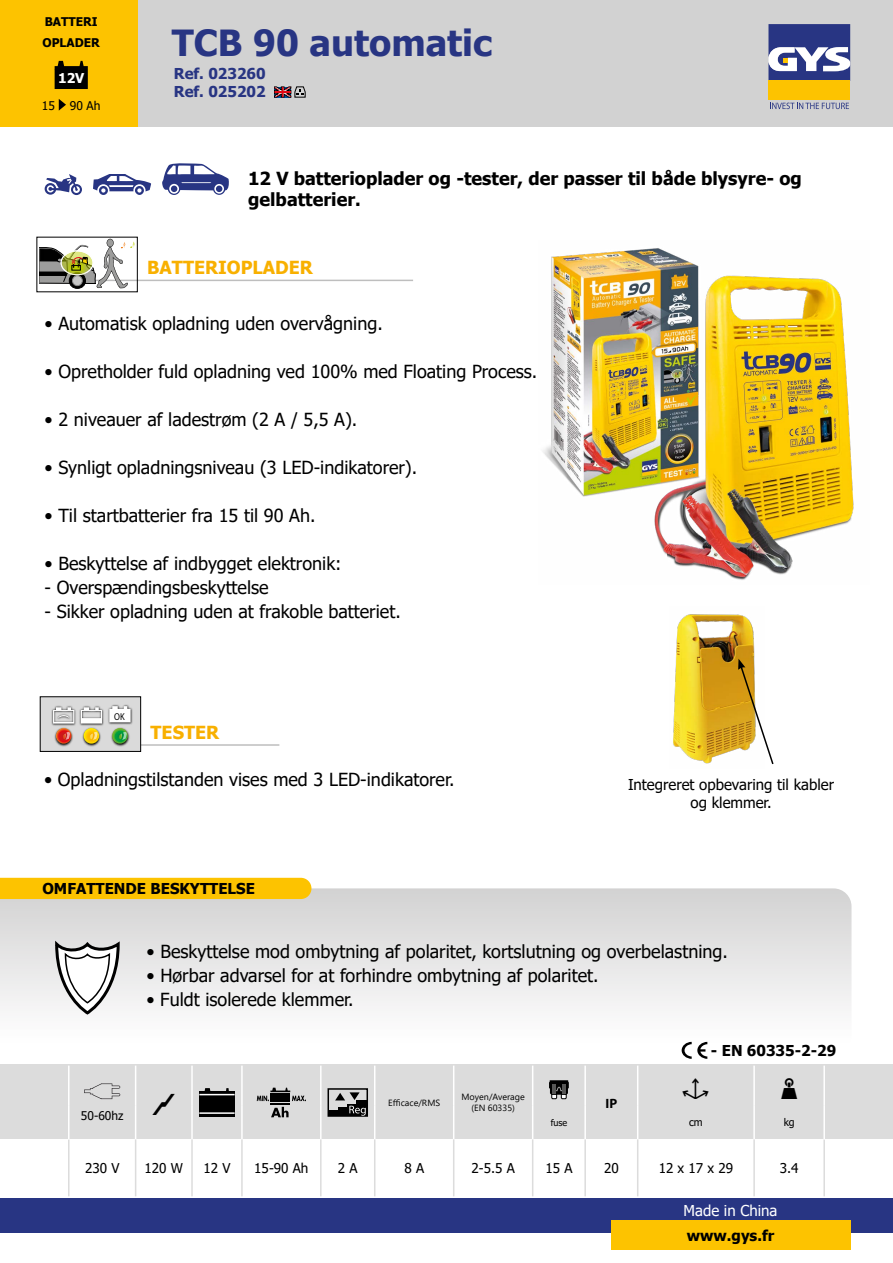
<style>
.page{position:relative;width:893px;height:1263px;background:#fff}
.page>*{position:absolute;margin:0;border:0;box-sizing:border-box;transform-origin:0 0}
.t1{font:700 36px "Tahoma";color:#283583}
.t2{font:18px "Tahoma";color:#000}
.t3{font:700 18px/21px "Tahoma";color:#000}
.t4{font:700 18px "Tahoma";color:#f8b000}
.t5{font:700 15px "Tahoma";color:#000}
.t6{font:15px/18px "Tahoma";color:#000;text-align:center}
.t7{font:700 15px/18px "Tahoma";color:#283583}
.t8{font:15px "Tahoma";color:#fff}
.t9{font:13.5px "Tahoma";color:#000}
.t10{font:700 13.5px "Tahoma";color:#fff}
.t11{font:700 13.5px "Myriad Pro";color:#000}
.t12{font:700 12px/21px "Tahoma";color:#000}
.t13{font:12px "Tahoma";color:#000}
.t14{font:10.5px "Tahoma";color:#000}
.t15{font:700 expanded 10.05px "Swiss 721 BT";color:#000;scale:.85 1}
.t16{font:9px/10.8px "Segoe UI";color:#000;text-align:center}
.t17{font:9px "Tahoma";color:#000}
</style>
<div class="page">
<svg style="left:0;top:888px;width:851px;height:164px"></svg>
<div style="left:0;top:878px;width:311px;height:21px;background:#fdc300"></div>
<svg style="left:54px;top:937px;width:67px;height:79px"></svg>
<div style="left:137px;top:0;width:756px;height:127px;background:#d2d2d2"></div>
<div style="left:0;top:1198px;width:893px;height:34px;background:#283583"></div>
<div style="left:768px;top:81px;width:82px;height:19px;background:#fdc300"></div>
<svg style="left:768px;top:24px;width:82px;height:57px;background:#676ea1"></svg>
<svg style="left:770px;top:103px;width:79px;height:6px"></svg>
<div style="left:0;top:0;width:137px;height:127px;background:#fdc300"></div>
<div style="left:611px;top:1220px;width:239px;height:30px;background:#fdc300"></div>
<img style="left:543px;top:248px;width:311px;height:332px">
<div style="left:0;top:1064px;width:893px;height:75px;background:#dcdcdc"></div>
<svg style="left:136px;top:1139px;width:503px;height:57px"></svg>
<hr style="left:135px;top:1065px;width:1px;height:40px;background:#fff">
<hr style="left:191px;top:1065px;width:2px;height:40px;background:#fff">
<hr style="left:241px;top:1065px;width:2px;height:40px;background:#fff">
<hr style="left:320px;top:1065px;width:2px;height:40px;background:#fff">
<hr style="left:374px;top:1065px;width:1px;height:40px;background:#fff">
<hr style="left:453px;top:1065px;width:1px;height:40px;background:#fff">
<hr style="left:532px;top:1065px;width:1px;height:40px;background:#fff">
<hr style="left:584px;top:1065px;width:2px;height:40px;background:#fff">
<hr style="left:637px;top:1065px;width:1px;height:40px;background:#fff">
<hr style="left:753px;top:1065px;width:2px;height:40px;background:#fff">
<hr style="left:135px;top:1105px;width:1px;height:34px;background:#fff">
<hr style="left:191px;top:1105px;width:2px;height:34px;background:#fff">
<hr style="left:241px;top:1105px;width:2px;height:34px;background:#fff">
<hr style="left:320px;top:1105px;width:2px;height:34px;background:#fff">
<hr style="left:374px;top:1105px;width:1px;height:34px;background:#fff">
<hr style="left:453px;top:1105px;width:1px;height:34px;background:#fff">
<hr style="left:532px;top:1105px;width:1px;height:34px;background:#fff">
<hr style="left:584px;top:1105px;width:2px;height:34px;background:#fff">
<hr style="left:637px;top:1105px;width:1px;height:34px;background:#fff">
<hr style="left:753px;top:1105px;width:2px;height:34px;background:#fff">
<hr style="left:68px;top:1139px;width:2px;height:57px;background:#dcdcdc">
<hr style="left:135px;top:1139px;width:1px;height:57px;background:#dcdcdc">
<hr style="left:191px;top:1139px;width:2px;height:57px;background:#dcdcdc">
<hr style="left:241px;top:1139px;width:2px;height:57px;background:#dcdcdc">
<hr style="left:320px;top:1139px;width:2px;height:57px;background:#dcdcdc">
<hr style="left:374px;top:1139px;width:1px;height:57px;background:#dcdcdc">
<hr style="left:453px;top:1139px;width:1px;height:57px;background:#dcdcdc">
<hr style="left:532px;top:1139px;width:1px;height:57px;background:#dcdcdc">
<hr style="left:584px;top:1139px;width:2px;height:57px;background:#dcdcdc">
<hr style="left:637px;top:1139px;width:1px;height:57px;background:#dcdcdc">
<hr style="left:753px;top:1139px;width:2px;height:57px;background:#dcdcdc">
<hr style="left:68px;top:1065px;width:2px;height:40px;background:#fff">
<hr style="left:68px;top:1105px;width:2px;height:34px;background:#fff">
<hr style="left:823px;top:1139px;width:2px;height:57px;background:#dcdcdc">
<hr style="left:823px;top:1065px;width:2px;height:40px;background:#fff">
<hr style="left:823px;top:1105px;width:2px;height:34px;background:#fff">
<svg style="left:84px;top:1083px;width:36px;height:16px"></svg>
<div style="left:199px;top:1091px;width:36px;height:26px;background:#000"></div>
<hr style="left:199px;top:1112px;width:36px;height:2px;background:#fff">
<hr style="left:199px;top:1094px;width:36px;height:1px;background:#fff">
<svg style="left:204px;top:1088px;width:7px;height:3px"></svg>
<svg style="left:271px;top:1107px;width:18px;height:10px"></svg>
<hr style="left:270px;top:1103px;width:20px;height:2px;background:#000">
<div style="left:270px;top:1093px;width:20px;height:9px;background:#000"></div>
<svg style="left:257px;top:1088px;width:49px;height:13px"></svg>
<div style="left:327px;top:1088px;width:41px;height:29px;border:2px solid #000"></div>
<div style="left:328px;top:1111px;width:10px;height:5px;background:#000"></div>
<div style="left:338px;top:1107px;width:10px;height:9px;background:#000"></div>
<svg style="left:348px;top:1104px;width:9px;height:11px"></svg>
<div style="left:357px;top:1100px;width:10px;height:16px;background:#000"></div>
<svg style="left:349px;top:1106px;width:17px;height:10px"></svg>
<svg style="left:335px;top:1092px;width:25px;height:8px"></svg>
<svg style="left:549px;top:1080px;width:19px;height:19px"></svg>
<img style="left:673px;top:614px;width:82px;height:150px">
<svg style="left:738px;top:659px;width:36px;height:106px"></svg>
<svg style="left:45px;top:174px;width:37px;height:21px"></svg>
<svg style="left:162px;top:163px;width:67px;height:32px"></svg>
<svg style="left:93px;top:174px;width:58px;height:21px"></svg>
<svg style="left:682px;top:1042px;width:25px;height:17px"></svg>
<svg style="left:55px;top:61px;width:33px;height:28px"></svg>
<svg style="left:59px;top:99px;width:7px;height:12px"></svg>
<svg style="left:274px;top:86px;width:32px;height:12px"></svg>
<hr style="left:45px;top:280px;width:368px;height:1px;background:#bebebe">
<hr style="left:45px;top:744px;width:234px;height:2px;background:#bebebe">
<div style="left:40px;top:697px;width:101px;height:54px;background:#dadada"></div>
<div style="left:40px;top:696px;width:101px;height:56px;border:1px solid #000"></div>
<img style="left:51px;top:704px;width:82px;height:43px">
<svg style="left:53px;top:707px;width:21px;height:17px"></svg>
<svg style="left:81px;top:707px;width:21px;height:17px"></svg>
<svg style="left:109px;top:706px;width:22px;height:16px"></svg>
<svg style="left:84px;top:728px;width:15px;height:16px"></svg>
<svg style="left:89px;top:732px;width:8px;height:8px"></svg>
<svg style="left:56px;top:728px;width:16px;height:16px"></svg>
<svg style="left:62px;top:732px;width:8px;height:8px"></svg>
<svg style="left:112px;top:728px;width:16px;height:16px"></svg>
<svg style="left:119px;top:732px;width:8px;height:8px"></svg>
<img style="left:44px;top:288px;width:64px;height:5px">
<svg style="left:40px;top:239px;width:95px;height:49px"></svg>
<p class="t12" style="left:43px;top:12px;width:59px">BATTERI<br>OPLADER</p>
<p class="t10" style="left:58px;top:69px;width:28px">12V</p>
<p class="t13" style="left:42px;top:98px;width:60px">15 90 Ah</p>
<h1 class="t1" style="left:172px;top:18px;width:322px">TCB 90 automatic</h1>
<p class="t7" style="left:174px;top:66px;width:93px">Ref. 023260<br>Ref. 025202</p>
<p class="t3" style="left:248px;top:168px;width:555px">12 V batterioplader og -tester, der passer til både blysyre- og gelbatterier.</p>
<p class="t4" style="left:147px;top:255px;width:167px">BATTERIOPLADER</p>
<p class="t2" style="left:45px;top:311px;width:340px">• Automatisk opladning uden overvågning.</p>
<p class="t2" style="left:45px;top:359px;width:494px">• Opretholder fuld opladning ved 100% med Floating Process.</p>
<p class="t2" style="left:45px;top:407px;width:314px">• 2 niveauer af ladestrøm (2 A / 5,5 A).</p>
<p class="t2" style="left:45px;top:455px;width:374px">• Synligt opladningsniveau (3 LED-indikatorer).</p>
<p class="t2" style="left:45px;top:503px;width:272px">• Til startbatterier fra 15 til 90 Ah.</p>
<p class="t2" style="left:45px;top:551px;width:298px">• Beskyttelse af indbygget elektronik:</p>
<p class="t2" style="left:45px;top:575px;width:225px">- Overspændingsbeskyttelse</p>
<p class="t2" style="left:45px;top:599px;width:358px">- Sikker opladning uden at frakoble batteriet.</p>
<p class="t15" style="left:114px;top:710px;width:14px">OK</p>
<p class="t4" style="left:151px;top:720px;width:70px">TESTER</p>
<p class="t2" style="left:44px;top:767px;width:412px">• Opladningstilstanden vises med 3 LED-indikatorer.</p>
<p class="t5" style="left:42px;top:878px;width:214px">OMFATTENDE BESKYTTELSE</p>
<p class="t6" style="left:628px;top:777px;width:208px">Integreret opbevaring til kabler og klemmer.</p>
<p class="t2" style="left:147px;top:940px;width:583px">• Beskyttelse mod ombytning af polaritet, kortslutning og overbelastning.</p>
<p class="t2" style="left:147px;top:964px;width:454px">• Hørbar advarsel for at forhindre ombytning af polaritet.</p>
<p class="t2" style="left:146px;top:988px;width:209px">• Fuldt isolerede klemmer.</p>
<p class="t13" style="left:81px;top:1108px;width:44px">50-60hz</p>
<p class="t16" style="left:388px;top:1096px;width:53px">Efficace/RMS</p>
<p class="t16" style="left:461px;top:1091px;width:65px">Moyen/Average (EN 60335)</p>
<p class="t11" style="left:606px;top:1094px;width:13px">IP</p>
<p class="t5" style="left:711px;top:1040px;width:127px">- EN 60335-2-29</p>
<p class="t17" style="left:551px;top:1116px;width:18px">fuse</p>
<p class="t14" style="left:689px;top:1115px;width:15px">cm</p>
<p class="t14" style="left:784px;top:1115px;width:13px">kg</p>
<p class="t9" style="left:85px;top:1159px;width:36px">230 V</p>
<p class="t9" style="left:145px;top:1159px;width:40px">120 W</p>
<p class="t9" style="left:203px;top:1159px;width:29px">12 V</p>
<p class="t9" style="left:254px;top:1159px;width:56px">15-90 Ah</p>
<p class="t9" style="left:338px;top:1159px;width:21px">2 A</p>
<p class="t9" style="left:404px;top:1159px;width:21px">8 A</p>
<p class="t9" style="left:471px;top:1159px;width:45px">2-5.5 A</p>
<p class="t9" style="left:545px;top:1159px;width:29px">15 A</p>
<p class="t9" style="left:604px;top:1159px;width:16px">20</p>
<p class="t9" style="left:659px;top:1159px;width:76px">12 x 17 x 29</p>
<p class="t9" style="left:780px;top:1159px;width:20px">3.4</p>
<p class="t8" style="left:684px;top:1200px;width:95px">Made in China</p>
<p class="t5" style="left:687px;top:1225px;width:89px">www.gys.fr</p>
</div>
